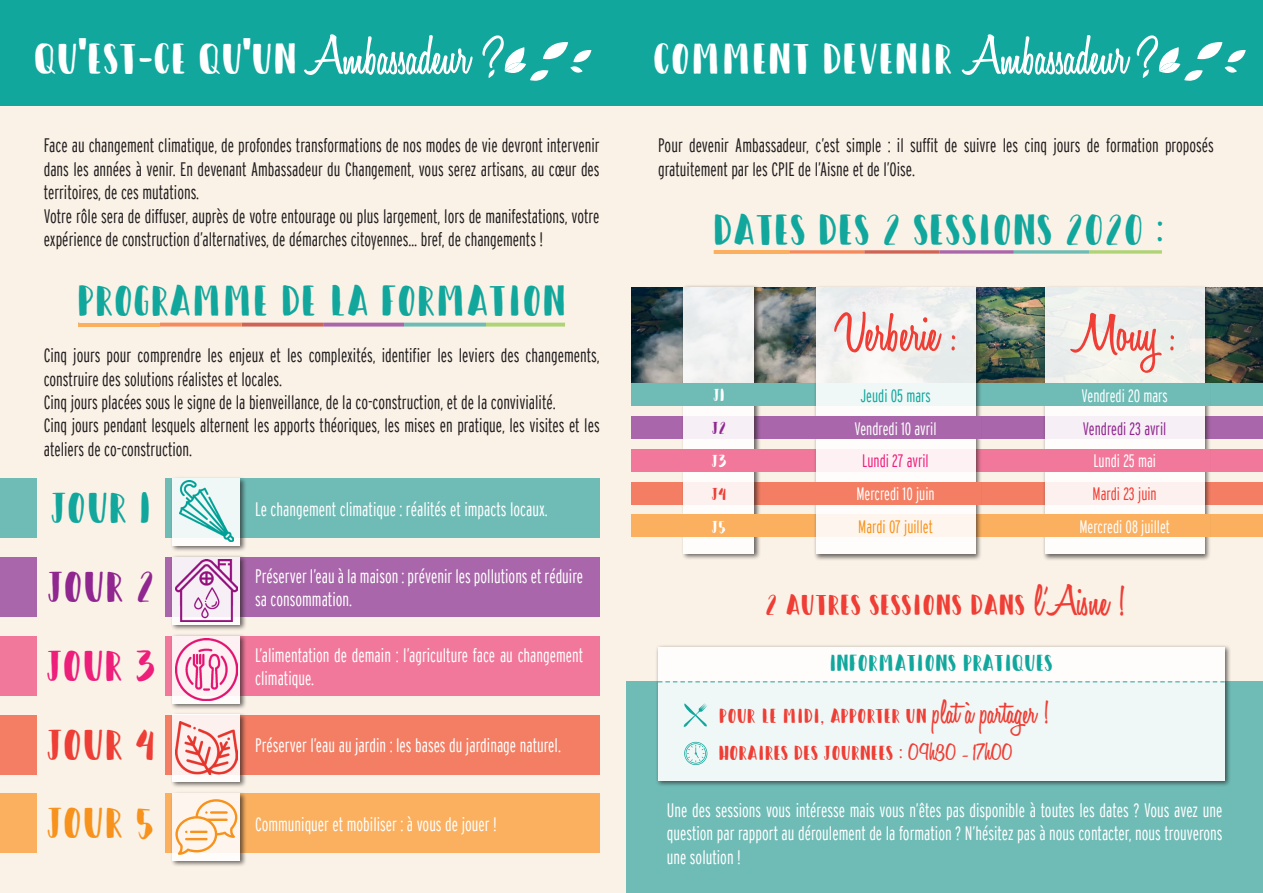
<style>
.page{position:relative;width:1263px;height:893px;background:#faf2e7}
.page>*{position:absolute;margin:0;border:0;box-sizing:border-box;transform-origin:0 0}
.t1{font:600 57px "Honey Script";color:#ee3e35}
.t2{font:45px "Happy Camper Regular";color:#fff}
.t3{font:45px "Happy Camper Regular";color:#12a79d}
.t4{font:45px "Happy Camper Regular";color:#90268f}
.t5{font:45px "Happy Camper Regular";color:#ee1e7b}
.t6{font:45px "Happy Camper Regular";color:#ee3e35}
.t7{font:45px "Happy Camper Regular";color:#f7931d}
.t8{font:30px "Happy Camper Regular";color:#ee3e35}
.t9{font:24px "Happy Camper Regular";color:#12a79d}
.t10{font:21px/36.5px "Happy Camper Regular";color:#ee3e35}
.t11{font:300 extra-condensed 19.5px/23.4px "Interstate";color:#231f20}
.t12{font:300 extra-condensed 19.5px/23.4px "Interstate";color:#fff}
.t13{font:300 extra-condensed 18px "Interstate";color:#fff}
.t14{font:300 extra-condensed 18px "Interstate";color:#90268f}
.t15{font:300 extra-condensed 18px "Interstate";color:#f7931d}
.t16{font:300 extra-condensed 18px "Interstate";color:#ee1e7b}
.t17{font:300 extra-condensed 18px "Interstate";color:#12a79d}
.t18{font:300 extra-condensed 18px "Interstate";color:#ee3e35}
.t19{font:18px "Happy Camper Regular";color:#fff}
.t20{font:18px "Happy Camper Regular";color:#90268f}
.t21{font:18px "Happy Camper Regular";color:#ee3e35}
.s1{font-family:"Impact"}
.s2{font-family:"Honey Script";font-weight:600;font-size:57px}
.s3{font-family:"Honey Script";font-weight:600;font-size:45px}
.s4{font-family:"Honey Script";font-weight:600;font-size:34.5px}
.s5{font-family:"Honey Script";font-weight:600;font-size:25.5px}
</style>
<div class="page">
<img style="left:631px;top:287px;width:632px;height:96px">
<div style="left:631px;top:383px;width:632px;height:23px;background:#6fbcb6"></div>
<div style="left:631px;top:416px;width:632px;height:23px;background:#a966aa"></div>
<div style="left:631px;top:449px;width:632px;height:23px;background:#f2789b"></div>
<div style="left:631px;top:482px;width:632px;height:23px;background:#f37e63"></div>
<div style="left:631px;top:514px;width:632px;height:23px;background:#fab05f"></div>
<div style="left:1042px;top:285px;width:169px;height:276px;background:#231f20;opacity:.75"></div>
<svg style="left:1045px;top:287px;width:159px;height:267px"></svg>
<div style="left:813px;top:285px;width:169px;height:276px;background:#231f20;opacity:.75"></div>
<svg style="left:816px;top:287px;width:159px;height:267px;fill:#f9f6f4"></svg>
<div style="left:681px;top:284px;width:80px;height:276px;background:#231f20;opacity:.75"></div>
<svg style="left:684px;top:287px;width:70px;height:266px;fill:#f6f1f4"></svg>
<div style="left:627px;top:681px;width:636px;height:212px;background:#6fbcb6"></div>
<div style="left:165px;top:478px;width:435px;height:60px;background:#6fbcb6"></div>
<div style="left:0;top:478px;width:36px;height:60px;background:#6fbcb6"></div>
<div style="left:165px;top:557px;width:435px;height:60px;background:#a966aa"></div>
<div style="left:0;top:557px;width:36px;height:60px;background:#a966aa"></div>
<div style="left:165px;top:636px;width:435px;height:60px;background:#f2789b"></div>
<div style="left:0;top:636px;width:36px;height:60px;background:#f2789b"></div>
<div style="left:165px;top:715px;width:435px;height:59px;background:#f37e63"></div>
<div style="left:0;top:715px;width:36px;height:59px;background:#f37e63"></div>
<div style="left:165px;top:793px;width:435px;height:60px;background:#fab05f"></div>
<div style="left:0;top:793px;width:36px;height:60px;background:#fab05f"></div>
<div style="left:0;top:0;width:1263px;height:105px;background:#12a79d"></div>
<div style="left:1039px;top:383px;width:171px;height:23px;background:#6fbcb6"></div>
<div style="left:810px;top:416px;width:171px;height:23px;background:#a966aa"></div>
<div style="left:1039px;top:449px;width:171px;height:23px;background:#f2789b"></div>
<div style="left:810px;top:482px;width:171px;height:23px;background:#f37e63"></div>
<div style="left:1039px;top:514px;width:171px;height:23px;background:#fab05f"></div>
<svg style="left:482px;top:35px;width:109px;height:46px"></svg>
<svg style="left:1137px;top:35px;width:109px;height:46px"></svg>
<div style="left:170px;top:476px;width:77px;height:76px;background:#231f20;opacity:.75"></div>
<svg style="left:173px;top:478px;width:67px;height:68px"></svg>
<div style="left:170px;top:554px;width:77px;height:77px;background:#231f20;opacity:.75"></div>
<svg style="left:173px;top:557px;width:67px;height:67px"></svg>
<div style="left:170px;top:633px;width:77px;height:77px;background:#231f20;opacity:.75"></div>
<svg style="left:173px;top:636px;width:67px;height:67px"></svg>
<div style="left:170px;top:712px;width:77px;height:77px;background:#231f20;opacity:.75"></div>
<svg style="left:173px;top:715px;width:67px;height:67px"></svg>
<div style="left:170px;top:791px;width:77px;height:76px;background:#231f20;opacity:.75"></div>
<div style="left:173px;top:793px;width:67px;height:68px;background:linear-gradient(to right,#fefbf7,#fef9f5)"></div>
<img style="left:180px;top:481px;width:53px;height:61px">
<svg style="left:175px;top:799px;width:62px;height:56px;background:#fce3c7"></svg>
<hr style="left:185px;top:838px;width:23px;height:2px;background:#f7931d">
<hr style="left:210px;top:811px;width:18px;height:3px;background:#f7931d">
<img style="left:175px;top:722px;width:62px;height:53px">
<img style="left:175px;top:638px;width:62px;height:62px">
<img style="left:175px;top:560px;width:62px;height:62px">
<svg style="left:160px;top:323px;width:405px;height:4px;background:#bc9d8c"></svg>
<hr style="left:79px;top:323px;width:81px;height:4px;background:#fab05f">
<svg style="left:789px;top:250px;width:373px;height:4px"></svg>
<hr style="left:714px;top:250px;width:75px;height:4px;background:#fab05f">
<div style="left:655px;top:644px;width:576px;height:143px;background:#231f20;opacity:.75"></div>
<div style="left:658px;top:647px;width:566px;height:133px;background:linear-gradient(to right,#f4f9f8,#f3f9f8)"></div>
<div style="left:671px;top:383px;width:96px;height:23px;background:#6fbcb6"></div>
<div style="left:671px;top:449px;width:96px;height:23px;background:#f2789b"></div>
<div style="left:671px;top:514px;width:96px;height:23px;background:#fab05f"></div>
<svg style="left:658px;top:681px;width:567px;height:1px"></svg>
<svg style="left:683px;top:703px;width:24px;height:24px"></svg>
<svg style="left:684px;top:742px;width:23px;height:23px"></svg>
<h2 class="t2" style="left:33px;top:35px;width:438px">QU<span class="s1">'</span>EST-CE QU<span class="s1">'</span>UN <span class="s2">Ambassadeur</span></h2>
<h2 class="t2" style="left:653px;top:35px;width:476px">COMMENT DEVENIR <span class="s2">Ambassadeur</span></h2>
<p class="t11" style="left:44px;top:134px;width:557px">Face au changement climatique, de profondes transformations de nos modes de vie devront intervenir dans les années à venir. En devenant Ambassadeur du Changement, vous serez artisans, au cœur des territoires, de ces mutations.<br>Votre rôle sera de diffuser, auprès de votre entourage ou plus largement, lors de manifestations, votre expérience de construction d’alternatives, de démarches citoyennes… bref, de changements !</p>
<h2 class="t3" style="left:77px;top:278px;width:491px">PROGRAMME DE LA FORMATION</h2>
<p class="t11" style="left:44px;top:343px;width:557px">Cinq jours pour comprendre les enjeux et les complexités, identifier les leviers des changements, construire des solutions réalistes et locales.<br>Cinq jours placées sous le signe de la bienveillance, de la co-construction, et de la convivialité.<br>Cinq jours pendant lesquels alternent les apports théoriques, les mises en pratique, les visites et les ateliers de co-construction.</p>
<h2 class="t3" style="left:50px;top:485px;width:102px">JOUR 1</h2>
<h2 class="t4" style="left:47px;top:564px;width:109px">JOUR 2</h2>
<h2 class="t5" style="left:46px;top:642px;width:111px">JOUR 3</h2>
<h2 class="t6" style="left:46px;top:721px;width:111px">JOUR 4</h2>
<h2 class="t7" style="left:46px;top:800px;width:111px">JOUR 5</h2>
<p class="t12" style="left:255px;top:497px;width:294px">Le changement climatique : réalités et impacts locaux.</p>
<p class="t12" style="left:255px;top:564px;width:330px">Préserver l’eau à la maison : prévenir les pollutions et réduire sa consommation.</p>
<p class="t12" style="left:255px;top:643px;width:330px">L’alimentation de demain : l’agriculture face au changement climatique.</p>
<p class="t12" style="left:255px;top:733px;width:307px">Préserver l’eau au jardin : les bases du jardinage naturel.</p>
<p class="t12" style="left:255px;top:812px;width:243px">Communiquer et mobiliser : à vous de jouer !</p>
<p class="t11" style="left:658px;top:134px;width:557px">Pour devenir Ambassadeur, c’est simple : il suffit de suivre les cinq jours de formation proposés gratuitement par les CPIE de l’Aisne et de l’Oise.</p>
<h2 class="t3" style="left:713px;top:206px;width:453px">DATES DES 2 SESSIONS 2020 :</h2>
<p class="t19" style="left:713px;top:386px;width:13px">J1</p>
<p class="t20" style="left:712px;top:419px;width:16px">J2</p>
<p class="t19" style="left:711px;top:451px;width:16px">J3</p>
<p class="t21" style="left:711px;top:484px;width:16px">J4</p>
<p class="t19" style="left:712px;top:517px;width:16px">J5</p>
<h1 class="t1" style="left:835px;top:298px;width:122px">Verberie :</h1>
<h1 class="t1" style="left:1075px;top:298px;width:101px">Mouy :</h1>
<p class="t17" style="left:860px;top:385px;width:72px">Jeudi 05 mars</p>
<p class="t13" style="left:1081px;top:385px;width:88px">Vendredi 20 mars</p>
<p class="t13" style="left:854px;top:418px;width:84px">Vendredi 10 avril</p>
<p class="t14" style="left:1083px;top:418px;width:85px">Vendredi 23 avril</p>
<p class="t16" style="left:862px;top:451px;width:68px">Lundi 27 avril</p>
<p class="t13" style="left:1093px;top:451px;width:64px">Lundi 25 mai</p>
<p class="t13" style="left:856px;top:484px;width:80px">Mercredi 10 juin</p>
<p class="t18" style="left:1092px;top:484px;width:66px">Mardi 23 juin</p>
<p class="t15" style="left:858px;top:517px;width:76px">Mardi 07 juillet</p>
<p class="t13" style="left:1079px;top:517px;width:92px">Mercredi 08 juillet</p>
<h3 class="t8" style="left:765px;top:589px;width:361px">2 AUTRES SESSIONS DANS <span class="s3">l’Aisne !</span></h3>
<p class="t9" style="left:830px;top:650px;width:225px">INFORMATIONS PRATIQUES</p>
<p class="t10" style="left:719px;top:697px;width:331px">POUR LE MIDI, APPORTER UN <span class="s4">plat à partager !<br></span>HORAIRES DES JOURNEES : <span class="s5">09h30 - 17h00</span></p>
<p class="t12" style="left:667px;top:798px;width:557px;text-align:justify">Une des sessions vous intéresse mais vous n’êtes pas disponible à toutes les dates ? Vous avez une question par rapport au déroulement de la formation ? N’hésitez pas à nous contacter, nous trouverons une solution !</p>
</div>
